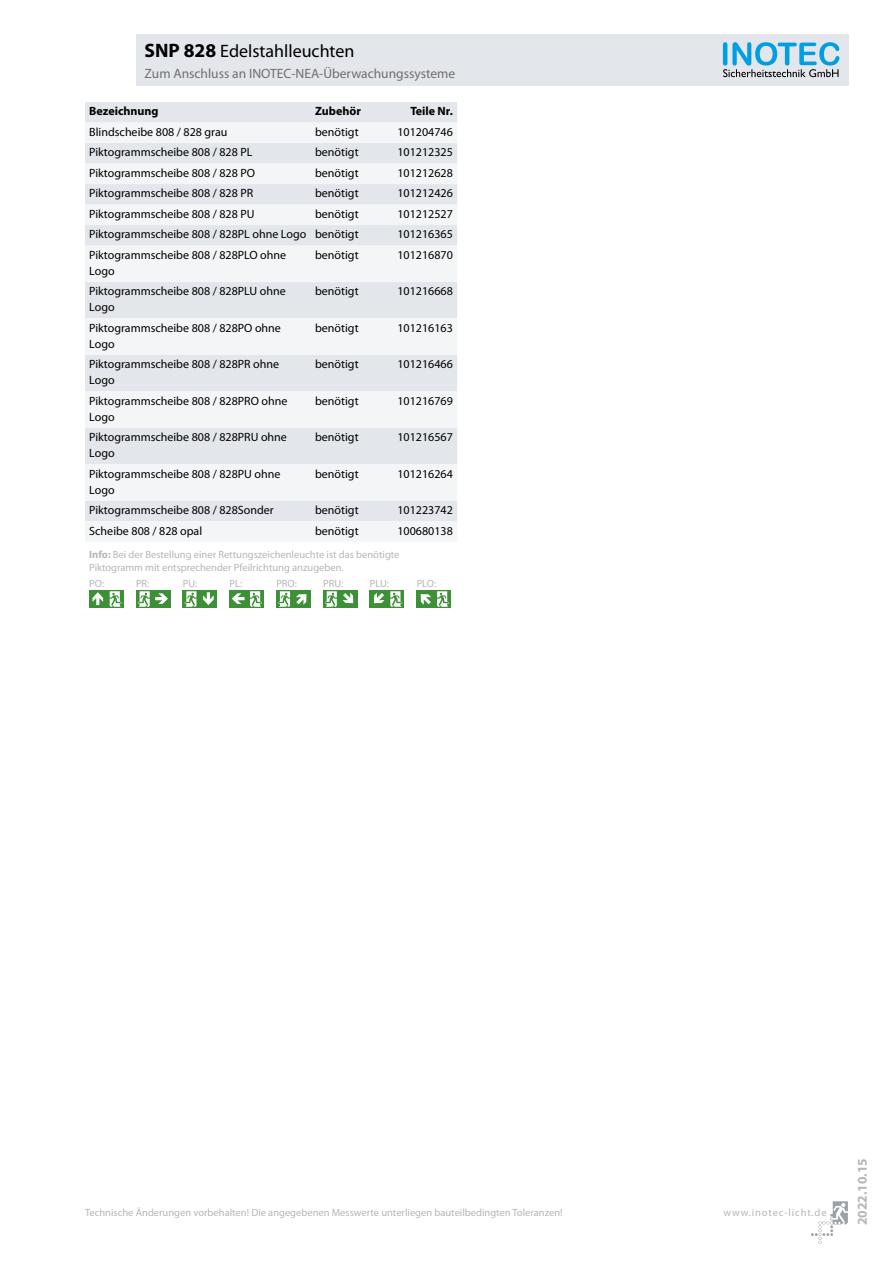
<style>
.page{position:relative;width:893px;height:1263px;background:#fff}
.page>*{position:absolute;margin:0;border:0;box-sizing:border-box;transform-origin:0 0}
.t1{font:18px "Myriad Pro";color:#000}
.t2{font:13.5px "Myriad Pro";color:#706f6f}
.t3{font:700 13.5px "Myriad Pro";color:#b6b6ba}
.t4{font:12px/15.9px "Myriad Pro";color:#000}
.t5{font:700 12px "Myriad Pro";color:#000}
.t6{font:10.5px/12.6px "Myriad Pro";color:#b6b6ba}
.t7{font:10.5px "Myriad Pro";letter-spacing:.08em;color:#b6b6ba}
.s1{font-weight:700;font-size:19.5px}
.s2{font-weight:700}
</style>
<div class="page">
<svg style="left:811px;top:1201px;width:37px;height:43px"></svg>
<div style="left:136px;top:34px;width:712px;height:51px;background:#e3e6ea"></div>
<svg style="left:723px;top:42px;width:116px;height:35px"></svg>
<div style="left:85px;top:102px;width:372px;height:21px;background:#e3e6ea"></div>
<svg style="left:85px;top:123px;width:372px;height:418px;fill:#f4f5f7"></svg>
<svg style="left:106px;top:590px;width:17px;height:17px"></svg>
<svg style="left:110px;top:591px;width:12px;height:16px"></svg>
<div style="left:89px;top:590px;width:17px;height:17px;background:#3c9035"></div>
<svg style="left:93px;top:592px;width:10px;height:13px"></svg>
<div style="left:136px;top:590px;width:17px;height:17px;background:#3c9035"></div>
<div style="left:153px;top:590px;width:17px;height:17px;background:#3c9035"></div>
<svg style="left:138px;top:591px;width:30px;height:16px"></svg>
<svg style="left:183px;top:590px;width:17px;height:17px"></svg>
<svg style="left:184px;top:591px;width:12px;height:16px"></svg>
<div style="left:200px;top:590px;width:17px;height:17px;background:#3c9035"></div>
<svg style="left:203px;top:592px;width:11px;height:13px"></svg>
<div style="left:230px;top:590px;width:17px;height:17px;background:#3c9035"></div>
<div style="left:247px;top:590px;width:17px;height:17px;background:#3c9035"></div>
<svg style="left:232px;top:591px;width:30px;height:16px"></svg>
<div style="left:276px;top:590px;width:17px;height:17px;background:#3c9035"></div>
<svg style="left:278px;top:591px;width:12px;height:16px"></svg>
<div style="left:293px;top:590px;width:17px;height:17px;background:#3c9035"></div>
<svg style="left:296px;top:594px;width:10px;height:11px"></svg>
<div style="left:323px;top:590px;width:17px;height:17px;background:#3c9035"></div>
<svg style="left:325px;top:591px;width:12px;height:16px"></svg>
<div style="left:340px;top:590px;width:17px;height:17px;background:#3c9035"></div>
<svg style="left:343px;top:593px;width:10px;height:10px"></svg>
<div style="left:387px;top:590px;width:17px;height:17px;background:#3c9035"></div>
<div style="left:370px;top:590px;width:17px;height:17px;background:#3c9035"></div>
<svg style="left:374px;top:591px;width:28px;height:16px"></svg>
<div style="left:434px;top:590px;width:17px;height:17px;background:#3c9035"></div>
<svg style="left:437px;top:591px;width:12px;height:16px"></svg>
<div style="left:417px;top:590px;width:17px;height:17px;background:#3c9035"></div>
<svg style="left:421px;top:594px;width:10px;height:11px"></svg>
<h1 class="t1" style="left:145px;top:40px;width:211px"><span class="s1">SNP 828</span> Edelstahlleuchten</h1>
<p class="t2" style="left:145px;top:65px;width:312px">Zum Anschluss an INOTEC-NEA-Überwachungssysteme</p>
<p class="t5" style="left:89px;top:103px;width:71px">Bezeichnung</p>
<p class="t5" style="left:315px;top:103px;width:47px">Zubehör</p>
<p class="t5" style="left:410px;top:103px;width:44px">Teile Nr.</p>
<p class="t4" style="left:89px;top:124px;width:140px">Blindscheibe 808 / 828 grau</p>
<p class="t4" style="left:315px;top:124px;width:45px">benötigt</p>
<p class="t4" style="left:397px;top:124px;width:57px">101204746</p>
<p class="t4" style="left:89px;top:144px;width:165px">Piktogrammscheibe 808 / 828 PL</p>
<p class="t4" style="left:315px;top:144px;width:45px">benötigt</p>
<p class="t4" style="left:397px;top:144px;width:57px">101212325</p>
<p class="t4" style="left:89px;top:165px;width:167px">Piktogrammscheibe 808 / 828 PO</p>
<p class="t4" style="left:315px;top:165px;width:45px">benötigt</p>
<p class="t4" style="left:397px;top:165px;width:57px">101212628</p>
<p class="t4" style="left:89px;top:185px;width:165px">Piktogrammscheibe 808 / 828 PR</p>
<p class="t4" style="left:315px;top:185px;width:45px">benötigt</p>
<p class="t4" style="left:397px;top:185px;width:57px">101212426</p>
<p class="t4" style="left:89px;top:206px;width:167px">Piktogrammscheibe 808 / 828 PU</p>
<p class="t4" style="left:315px;top:206px;width:45px">benötigt</p>
<p class="t4" style="left:397px;top:206px;width:57px">101212527</p>
<p class="t4" style="left:89px;top:226px;width:271px">Piktogrammscheibe 808 / 828PL ohne Logo benötigt</p>
<p class="t4" style="left:397px;top:226px;width:57px">101216365</p>
<p class="t4" style="left:89px;top:247px;width:198px">Piktogrammscheibe 808 / 828PLO ohne<br>Logo</p>
<p class="t4" style="left:315px;top:247px;width:45px">benötigt</p>
<p class="t4" style="left:397px;top:247px;width:57px">101216870</p>
<p class="t4" style="left:89px;top:283px;width:198px">Piktogrammscheibe 808 / 828PLU ohne<br>Logo</p>
<p class="t4" style="left:315px;top:283px;width:45px">benötigt</p>
<p class="t4" style="left:397px;top:283px;width:57px">101216668</p>
<p class="t4" style="left:89px;top:320px;width:193px">Piktogrammscheibe 808 / 828PO ohne<br>Logo</p>
<p class="t4" style="left:315px;top:320px;width:45px">benötigt</p>
<p class="t4" style="left:397px;top:320px;width:57px">101216163</p>
<p class="t4" style="left:89px;top:356px;width:191px">Piktogrammscheibe 808 / 828PR ohne<br>Logo</p>
<p class="t4" style="left:315px;top:356px;width:45px">benötigt</p>
<p class="t4" style="left:397px;top:356px;width:57px">101216466</p>
<p class="t4" style="left:89px;top:392px;width:200px">Piktogrammscheibe 808 / 828PRO ohne<br>Logo</p>
<p class="t4" style="left:315px;top:392px;width:45px">benötigt</p>
<p class="t4" style="left:397px;top:392px;width:57px">101216769</p>
<p class="t4" style="left:89px;top:429px;width:199px">Piktogrammscheibe 808 / 828PRU ohne<br>Logo</p>
<p class="t4" style="left:315px;top:429px;width:45px">benötigt</p>
<p class="t4" style="left:397px;top:429px;width:57px">101216567</p>
<p class="t4" style="left:89px;top:465px;width:193px">Piktogrammscheibe 808 / 828PU ohne<br>Logo</p>
<p class="t4" style="left:315px;top:465px;width:45px">benötigt</p>
<p class="t4" style="left:397px;top:465px;width:57px">101216264</p>
<p class="t4" style="left:89px;top:502px;width:186px">Piktogrammscheibe 808 / 828Sonder</p>
<p class="t4" style="left:315px;top:502px;width:45px">benötigt</p>
<p class="t4" style="left:397px;top:502px;width:57px">101223742</p>
<p class="t4" style="left:89px;top:522px;width:114px">Scheibe 808 / 828 opal</p>
<p class="t4" style="left:315px;top:522px;width:45px">benötigt</p>
<p class="t4" style="left:397px;top:522px;width:57px">100680138</p>
<p class="t6" style="left:89px;top:548px;width:312px"><span class="s2">Info:</span> Bei der Bestellung einer Rettungszeichenleuchte ist das benötigte<br>Piktogramm mit entsprechender Pfeilrichtung anzugeben.</p>
<p class="t6" style="left:89px;top:577px;width:16px">PO:</p>
<p class="t6" style="left:136px;top:577px;width:15px">PR:</p>
<p class="t6" style="left:183px;top:577px;width:16px">PU:</p>
<p class="t6" style="left:230px;top:577px;width:14px">PL:</p>
<p class="t6" style="left:276px;top:577px;width:22px">PRO:</p>
<p class="t6" style="left:323px;top:577px;width:22px">PRU:</p>
<p class="t6" style="left:370px;top:577px;width:21px">PLU:</p>
<p class="t6" style="left:417px;top:577px;width:21px">PLO:</p>
<p class="t6" style="left:85px;top:1205px;width:479px">Technische Änderungen vorbehalten! Die angegebenen Messwerte unterliegen bauteilbedingten Toleranzen!</p>
<p class="t7" style="left:723px;top:1205px;width:105px">www.inotec-licht.de</p>
<p class="t3" style="left:854px;top:1225px;width:68px;rotate:-90deg">2022.10.15</p>
</div>
